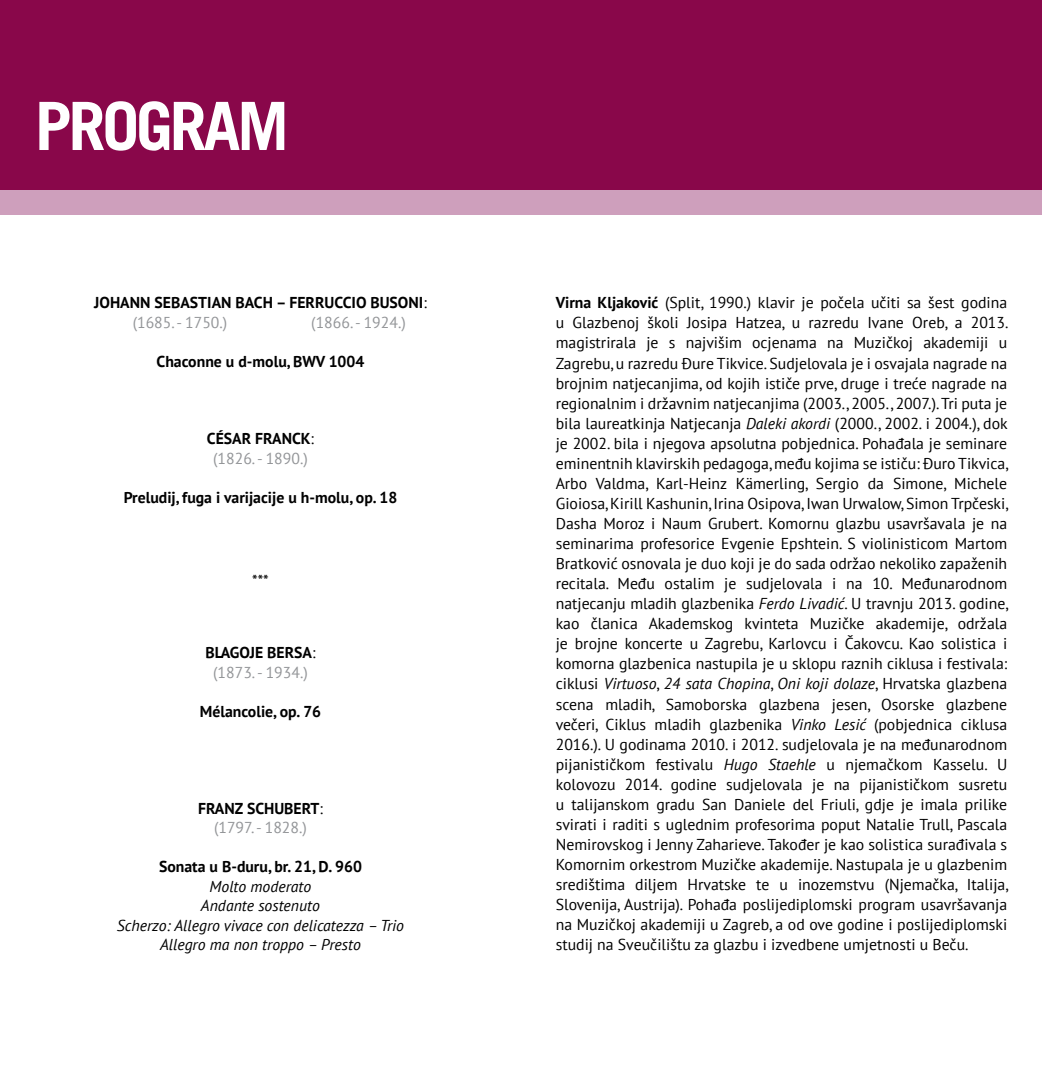
<style>
.page{position:relative;width:1042px;height:1067px;background:#fff}
.page>*{position:absolute;margin:0;border:0;box-sizing:border-box;transform-origin:0 0}
.t1{font:700 66.67px "Trade Gothic";letter-spacing:-.05em;color:#fff}
.t2{font:15.75px/20.1px "PT Sans";color:#000;text-align:justify}
.t3{font:700 15.75px/19.4px "PT Sans";color:#000}
.t4{font:italic 15.75px/19.4px "PT Sans";color:#000;text-align:center}
.t5{font:15.75px/19.4px "PT Sans";color:#939598;text-align:center}
.s1{font-weight:400}
.s2{font-weight:400;color:#939598}
.s3{font-weight:700;color:#000}
.s4{color:#000}
.s5{font-weight:700}
.s6{font-style:italic}
</style>
<div class="page">
<div style="left:0;top:0;width:521px;height:208px;background:#89074a"></div>
<div style="left:0;top:190px;width:536px;height:25px;background:#ce9fbc"></div>
<div style="left:521px;top:0;width:521px;height:208px;background:#89074a"></div>
<div style="left:506px;top:190px;width:536px;height:25px;background:#ce9fbc"></div>
<h1 class="t1" style="left:35px;top:85px;width:256px">PROGRAM</h1>
<p class="t3" style="left:133px;top:292px;width:295px;text-indent:-38px">JOHANN SEBASTIAN BACH – FERRUCCIO BUSONI<span class="s1">: </span><span class="s2">(1685. - 1750.)</span></p>
<p class="t5" style="left:311px;top:312px;width:96px">(1866. - 1924.)</p>
<p class="t3" style="left:157px;top:351px;width:209px">Chaconne u d-molu, BWV 1004</p>
<p class="t5" style="left:207px;top:429px;width:109px"><span class="s3">CÉSAR FRANCK</span><span class="s4">: </span>(1826. - 1890.)</p>
<p class="t3" style="left:124px;top:487px;width:275px">Preludij, fuga i varijacije u h-molu, op. 18</p>
<p class="t2" style="left:252px;top:570px;width:18px">***</p>
<p class="t5" style="left:205px;top:642px;width:112px"><span class="s3">BLAGOJE BERSA</span><span class="s4">: </span>(1873. - 1934.)</p>
<p class="t3" style="left:200px;top:701px;width:123px">Mélancolie, op. 76</p>
<p class="t3" style="left:198px;top:798px;width:126px;text-align:center">FRANZ SCHUBERT<span class="s1">: </span><span class="s2">(1797. - 1828.)</span></p>
<p class="t3" style="left:159px;top:856px;width:204px">Sonata u B-duru, br. 21, D. 960</p>
<p class="t4" style="left:117px;top:876px;width:289px">Molto moderato<br>Andante sostenuto<br>Scherzo: Allegro vivace con delicatezza – Trio<br>Allegro ma non troppo – Presto</p>
<p class="t2" style="left:556px;top:292px;width:454px"><span class="s5">Virna Kljaković</span> (Split, 1990.) klavir je počela učiti sa šest godina u Glazbenoj školi Josipa Hatzea, u razredu Ivane Oreb, a 2013. magistrirala je s najvišim ocjenama na Muzičkoj akademiji u Zagrebu, u razredu Đure Tikvice. Sudjelovala je i osvajala nagrade na brojnim natjecanjima, od kojih ističe prve, druge i treće nagrade na regionalnim i državnim natjecanjima (2003., 2005., 2007.). Tri puta je bila laureatkinja Natjecanja <span class="s6">Daleki akordi</span> (2000., 2002. i 2004.), dok je 2002. bila i njegova apsolutna pobjednica. Pohađala je seminare eminentnih klavirskih pedagoga, među kojima se ističu: Đuro Tikvica, Arbo Valdma, Karl-Heinz Kämerling, Sergio da Simone, Michele Gioiosa, Kirill Kashunin, Irina Osipova, Iwan Urwalow, Simon Trpčeski, Dasha Moroz i Naum Grubert. Komornu glazbu usavršavala je na seminarima profesorice Evgenie Epshtein. S violinisticom Martom Bratković osnovala je duo koji je do sada održao nekoliko zapaženih recitala. Među ostalim je sudjelovala i na 10. Međunarodnom natjecanju mladih glazbenika <span class="s6">Ferdo Livadić</span>. U travnju 2013. godine, kao članica Akademskog kvinteta Muzičke akademije, održala je brojne koncerte u Zagrebu, Karlovcu i Čakovcu. Kao solistica i komorna glazbenica nastupila je u sklopu raznih ciklusa i festivala: ciklusi <span class="s6">Virtuoso</span>, <span class="s6">24 sata Chopina</span>, <span class="s6">Oni koji dolaze</span>, Hrvatska glazbena scena mladih, Samoborska glazbena jesen, Osorske glazbene večeri, Ciklus mladih glazbenika <span class="s6">Vinko Lesić</span> (pobjednica ciklusa 2016.). U godinama 2010. i 2012. sudjelovala je na međunarodnom pijanističkom festivalu <span class="s6">Hugo Staehle</span> u njemačkom Kasselu. U kolovozu 2014. godine sudjelovala je na pijanističkom susretu u talijanskom gradu San Daniele del Friuli, gdje je imala prilike svirati i raditi s uglednim profesorima poput Natalie Trull, Pascala Nemirovskog i Jenny Zaharieve. Također je kao solistica surađivala s Komornim orkestrom Muzičke akademije. Nastupala je u glazbenim središtima diljem Hrvatske te u inozemstvu (Njemačka, Italija, Slovenija, Austrija). Pohađa poslijediplomski program usavršavanja na Muzičkoj akademiji u Zagreb, a od ove godine i poslijediplomski studij na Sveučilištu za glazbu i izvedbene umjetnosti u Beču.</p>
</div>
